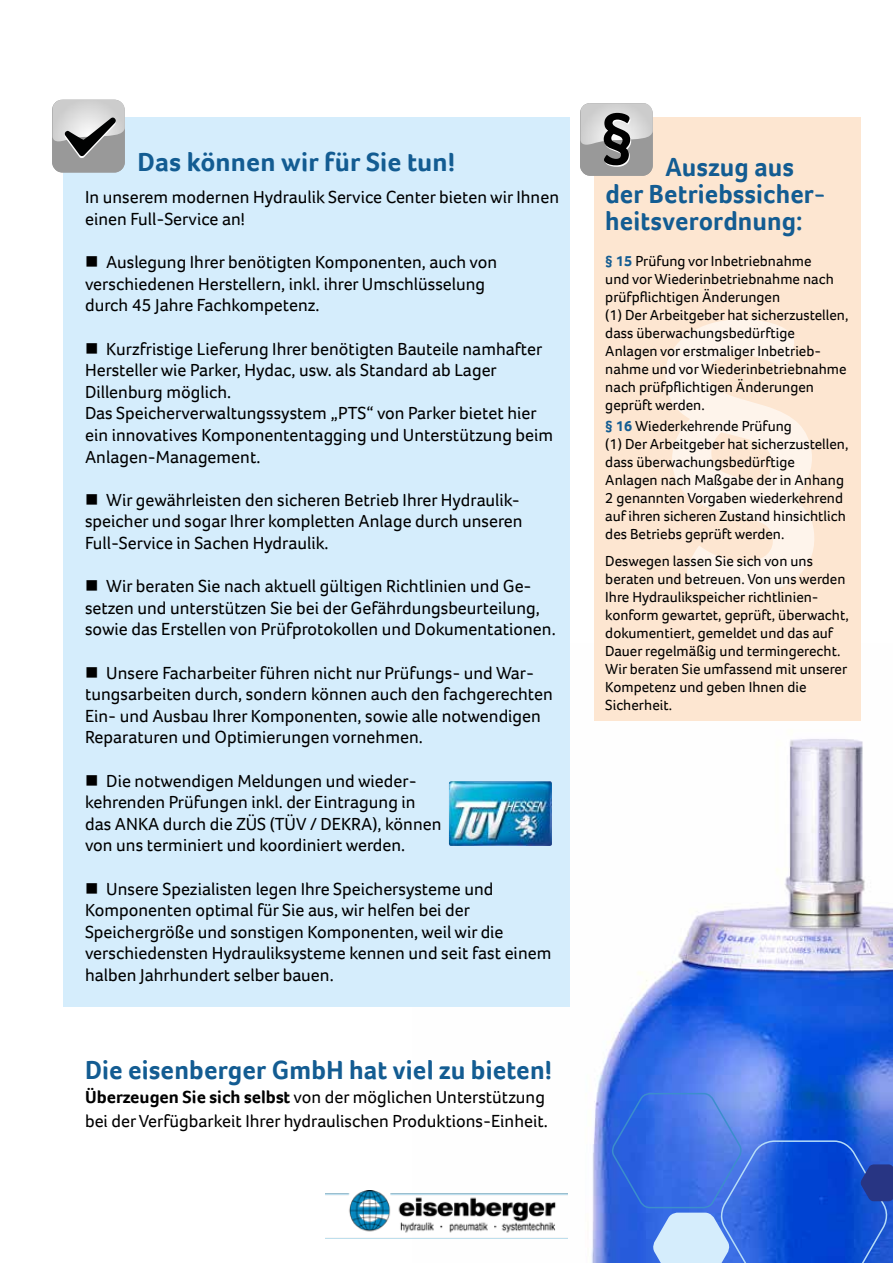
<style>
.page{position:relative;width:893px;height:1263px;background:#fff}
.page>*{position:absolute;margin:0;border:0;box-sizing:border-box;transform-origin:0 0}
.t1{font:700 67.05px "Foco";color:#000}
.t2{font:700 27px "Foco";letter-spacing:.005em;color:#135c92}
.t3{font:700 27px/27px "Foco";letter-spacing:.005em;color:#135c92;scale:.96 1}
.t4{font:18px/21.6px "Foco";color:#000}
.t5{font:15px/18px "Foco";color:#000}
.s1{font-weight:700}
.s2{font-weight:700;color:#135c92}
</style>
<div class="page">
<img style="left:413px;top:739px;width:480px;height:524px">
<div style="left:64px;top:117px;width:506px;height:889px;background:#d5edfc"></div>
<div style="left:594px;top:117px;width:267px;height:604px;background:#fde6d1"></div>
<svg style="left:611px;top:1092px;width:282px;height:171px;background:#366bdc"></svg>
<svg style="left:52px;top:100px;width:73px;height:72px;background:#a7a7a7"></svg>
<div style="left:580px;top:145px;width:73px;height:31px;background:#999"></div>
<img style="left:580px;top:103px;width:73px;height:42px">
<img style="left:326px;top:1191px;width:241px;height:48px">
<img style="left:449px;top:781px;width:103px;height:65px">
<h2 class="t2" style="left:138px;top:144px;width:319px">Das können wir für Sie tun!</h2>
<p class="t4" style="left:85px;top:186px;width:476px">In unserem modernen Hydraulik Service Center bieten wir Ihnen einen Full-Service an!</p>
<p class="t4" style="left:85px;top:251px;width:414px">■ Auslegung Ihrer benötigten Komponenten, auch von verschiedenen Herstellern, inkl. ihrer Umschlüsselung durch 45 Jahre Fachkompetenz.</p>
<p class="t4" style="left:85px;top:337px;width:470px">■ Kurzfristige Lieferung Ihrer benötigten Bauteile namhafter Hersteller wie Parker, Hydac, usw. als Standard ab Lager Dillenburg möglich.<br>Das Speicherverwaltungssystem „PTS“ von Parker bietet hier ein innovatives Komponententagging und Unterstützung beim Anlagen-Management.</p>
<p class="t4" style="left:85px;top:489px;width:439px">■ Wir gewährleisten den sicheren Betrieb Ihrer Hydraulik&shy;speicher und sogar Ihrer kompletten Anlage durch unseren<br>Full-Service in Sachen Hydraulik.</p>
<p class="t4" style="left:85px;top:575px;width:472px">■ Wir beraten Sie nach aktuell gültigen Richtlinien und Ge&shy;setzen und unterstützen Sie bei der Gefährdungsbeurteilung, sowie das Erstellen von Prüfprotokollen und Dokumentationen.</p>
<p class="t4" style="left:85px;top:661px;width:469px">■ Unsere Facharbeiter führen nicht nur Prüfungs- und War&shy;tungsarbeiten durch, sondern können auch den fachgerechten Ein- und Ausbau Ihrer Komponenten, sowie alle notwendigen Reparaturen und Optimierungen vornehmen.</p>
<p class="t4" style="left:85px;top:769px;width:358px">■ Die notwendigen Meldungen und wieder&shy;kehrenden Prüfungen inkl. der Eintragung in das ANKA durch die ZÜS (TÜV / DEKRA), können von uns terminiert und koordiniert werden.</p>
<p class="t4" style="left:85px;top:877px;width:468px">■ Unsere Spezialisten legen Ihre Speichersysteme und Komponenten optimal für Sie aus, wir helfen bei der Speichergröße und sonstigen Komponenten, weil wir die verschiedensten Hydrauliksysteme kennen und seit fast einem halben Jahrhundert selber bauen.</p>
<h2 class="t2" style="left:85px;top:1052px;width:469px">Die eisenberger GmbH hat viel zu bieten!</h2>
<p class="t4" style="left:85px;top:1084px;width:464px;line-height:24px"><span class="s1">Überzeugen Sie sich selbst</span> von der möglichen Unterstützung bei der Verfügbarkeit Ihrer hydraulischen Produktions-Einheit.</p>
<h1 class="t1" style="left:600px;top:92px;width:36px">§</h1>
<h2 class="t3" style="left:605px;top:153px;width:231px;text-indent:60px">Auszug aus der Betriebssicher&shy;heitsverordnung:</h2>
<p class="t5" style="left:605px;top:252px;width:245px"><span class="s2">§ 15</span> Prüfung vor Inbetriebnahme<br>und vor Wiederinbetriebnahme nach prüfpflichtigen Änderungen<br>(1) Der Arbeitgeber hat sicherzustellen, dass überwachungsbedürftige<br>Anlagen vor erstmaliger Inbetrieb&shy;nahme und vor Wiederinbetriebnahme nach prüfpflichtigen Änderungen geprüft werden.</p>
<p class="t5" style="left:605px;top:417px;width:245px"><span class="s2">§ 16</span> Wiederkehrende Prüfung<br>(1) Der Arbeitgeber hat sicherzustellen, dass überwachungsbedürftige Anlagen nach Maßgabe der in Anhang 2 genannten Vorgaben wiederkehrend auf ihren sicheren Zustand hinsichtlich des Betriebs geprüft werden.</p>
<p class="t5" style="left:605px;top:552px;width:245px">Deswegen lassen Sie sich von uns beraten und betreuen. Von uns werden Ihre Hydraulikspeicher richtlinien&shy;konform gewartet, geprüft, überwacht, dokumentiert, gemeldet und das auf Dauer regelmäßig und termingerecht.<br>Wir beraten Sie umfassend mit unserer Kompetenz und geben Ihnen die Sicherheit.</p>
</div>
